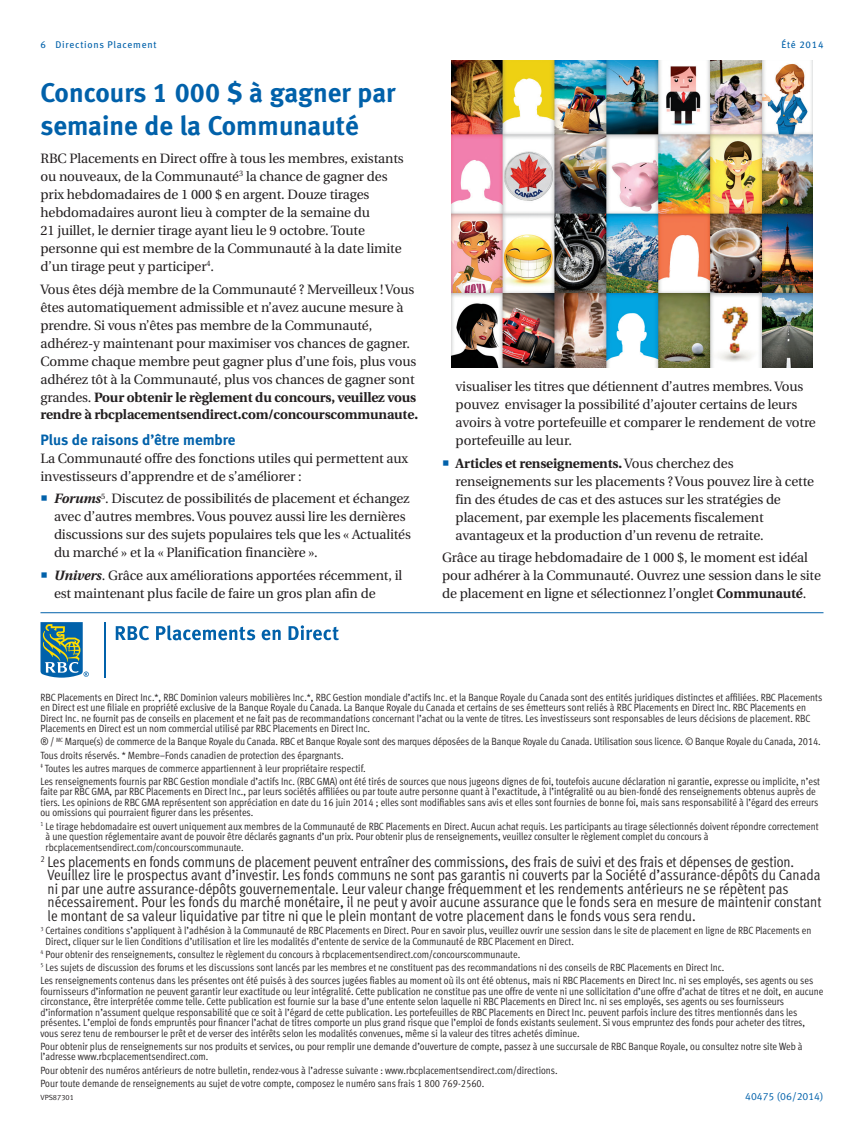
<style>
.page{position:relative;width:864px;height:1134px;background:#fff}
.page>*{position:absolute;margin:0;border:0;box-sizing:border-box;transform-origin:0 0}
.t1{font:27px/33px "Meta Bold LF";color:#0161aa}
.t2{font:15px/13.5px "Meta Cond Normal LF";color:#231f20}
.t3{font:15px "Meta Bold LF";color:#0161aa}
.t4{font:13.5px/18px "Utopia";letter-spacing:-.01em;color:#231f20}
.t5{font:10.5px/10.5px "Meta Cond Normal LF";color:#231f20}
.t6{font:10.5px "Meta Normal LF";color:#0161aa}
.t7{font:9.75px "Meta Book LF";letter-spacing:.075em;color:#0161aa}
.t8{font:7.5px "Meta Normal LF";color:#231f20}
.s1{font-weight:700}
.s2{color:#0161aa}
.s3{font-weight:700;font-style:italic}
</style>
<div class="page">
<hr style="left:40px;top:612px;width:784px;height:1px;background:#0161aa">
<svg style="left:41px;top:622px;width:48px;height:56px"></svg>
<hr style="left:104px;top:622px;width:1px;height:56px;background:#0161aa">
<svg style="left:116px;top:626px;width:33px;height:14px"></svg>
<svg style="left:156px;top:625px;width:99px;height:16px"></svg>
<svg style="left:262px;top:630px;width:19px;height:10px"></svg>
<svg style="left:289px;top:625px;width:50px;height:15px"></svg>
<img style="left:451px;top:60px;width:361px;height:307px">
<p class="t7" style="left:40px;top:39px;width:118px">6 Directions Placement</p>
<p class="t7" style="left:781px;top:39px;width:44px">Été 2014</p>
<h1 class="t1" style="left:40px;top:76px;width:357px">Concours 1 000 $ à gagner par semaine de la Communauté</h1>
<p class="t4" style="left:40px;top:150px;width:365px">RBC Placements en Direct offre à tous les membres, existants ou nouveaux, de la Communauté<sup>3</sup> la chance de gagner des prix hebdomadaires de 1 000 $ en argent. Douze tirages hebdomadaires auront lieu à compter de la semaine du<br>21 juillet, le dernier tirage ayant lieu le 9 octobre. Toute personne qui est membre de la Communauté à la date limite d’un tirage peut y participer<sup>4</sup>.</p>
<p class="t4" style="left:41px;top:280px;width:379px">Vous êtes déjà membre de la Communauté ? Merveilleux ! Vous êtes automatiquement admissible et n’avez aucune mesure à prendre. Si vous n’êtes pas membre de la Communauté, adhérez-y maintenant pour maximiser vos chances de gagner.<br>Comme chaque membre peut gagner plus d’une fois, plus vous adhérez tôt à la Communauté, plus vos chances de gagner sont grandes. <span class="s1">Pour obtenir le règlement du concours, veuillez vous rendre à rbcplacementsendirect.com/concourscommunaute.</span></p>
<h2 class="t3" style="left:40px;top:430px;width:197px">Plus de raisons d’être membre</h2>
<p class="t4" style="left:40px;top:449px;width:369px">La Communauté offre des fonctions utiles qui permettent aux investisseurs d’apprendre et de s’améliorer :</p>
<p class="t4" style="left:54px;top:490px;width:358px;text-indent:-14px"><span class="s2">○</span> <span class="s3">Forums</span><sup>5</sup>. Discutez de possibilités de placement et échangez avec d’autres membres. Vous pouvez aussi lire les dernières discussions sur des sujets populaires tels que les « Actualités du marché » et la « Planification financière ».</p>
<p class="t4" style="left:54px;top:566px;width:350px;text-indent:-14px"><span class="s2">○</span> <span class="s3">Univers</span>. Grâce aux améliorations apportées récemment, il est maintenant plus facile de faire un gros plan afin de</p>
<p class="t4" style="left:456px;top:378px;width:362px">visualiser les titres que détiennent d’autres membres. Vous pouvez envisager la possibilité d’ajouter certains de leurs avoirs à votre portefeuille et comparer le rendement de votre portefeuille au leur.</p>
<p class="t4" style="left:456px;top:454px;width:360px;text-indent:-14px"><span class="s2">○</span> <span class="s1">Articles et renseignements.</span> Vous cherchez des renseignements sur les placements ? Vous pouvez lire à cette fin des études de cas et des astuces sur les stratégies de placement, par exemple les placements fiscalement avantageux et la production d’un revenu de retraite.</p>
<p class="t4" style="left:442px;top:549px;width:380px">Grâce au tirage hebdomadaire de 1 000 $, le moment est idéal pour adhérer à la Communauté. Ouvrez une session dans le site de placement en ligne et sélectionnez l’onglet <span class="s1">Communauté</span>.</p>
<p class="t5" style="left:40px;top:692px;width:783px">RBC Placements en Direct Inc.*, RBC Dominion valeurs mobilières Inc.*, RBC Gestion mondiale d’actifs Inc. et la Banque Royale du Canada sont des entités juridiques distinctes et affiliées. RBC Placements en Direct est une filiale en propriété exclusive de la Banque Royale du Canada. La Banque Royale du Canada et certains de ses émetteurs sont reliés à RBC Placements en Direct Inc. RBC Placements en Direct Inc. ne fournit pas de conseils en placement et ne fait pas de recommandations concernant l’achat ou la vente de titres. Les investisseurs sont responsables de leurs décisions de placement. RBC Placements en Direct est un nom commercial utilisé par RBC Placements en Direct Inc.</p>
<p class="t5" style="left:40px;top:735px;width:782px;line-height:13.2px">® / <sup>MC</sup> Marque(s) de commerce de la Banque Royale du Canada. RBC et Banque Royale sont des marques déposées de la Banque Royale du Canada. Utilisation sous licence. © Banque Royale du Canada, 2014.<br>Tous droits réservés. * Membre–Fonds canadien de protection des épargnants.<br><sup>‡</sup> Toutes les autres marques de commerce appartiennent à leur propriétaire respectif.<br>Les renseignements fournis par RBC Gestion mondiale d’actifs Inc. (RBC GMA) ont été tirés de sources que nous jugeons dignes de foi, toutefois aucune déclaration ni garantie, expresse ou implicite, n’est</p>
<p class="t5" style="left:40px;top:787px;width:779px">faite par RBC GMA, par RBC Placements en Direct Inc., par leurs sociétés affiliées ou par toute autre personne quant à l’exactitude, à l’intégralité ou au bien-fondé des renseignements obtenus auprès de tiers. Les opinions de RBC GMA représentent son appréciation en date du 16 juin 2014 ; elles sont modifiables sans avis et elles sont fournies de bonne foi, mais sans responsabilité à l’égard des erreurs ou omissions qui pourraient figurer dans les présentes.</p>
<p class="t5" style="left:46px;top:821px;width:775px;text-indent:-5px"><sup>1</sup> Le tirage hebdomadaire est ouvert uniquement aux membres de la Communauté de RBC Placements en Direct. Aucun achat requis. Les participants au tirage sélectionnés doivent répondre correctement à une question réglementaire avant de pouvoir être déclarés gagnants d’un prix. Pour obtenir plus de renseignements, veuillez consulter le règlement complet du concours à rbcplacementsendirect.com/concourscommunaute.</p>
<p class="t2" style="left:48px;top:855px;width:775px;text-indent:-7px"><sup>2</sup> Les placements en fonds communs de placement peuvent entraîner des commissions, des frais de suivi et des frais et dépenses de gestion.<br>Veuillez lire le prospectus avant d’investir. Les fonds communs ne sont pas garantis ni couverts par la Société d’assurance-dépôts du Canada ni par une autre assurance-dépôts gouvernementale. Leur valeur change fréquemment et les rendements antérieurs ne se répètent pas nécessairement. Pour les fonds du marché monétaire, il ne peut y avoir aucune assurance que le fonds sera en mesure de maintenir constant le montant de sa valeur liquidative par titre ni que le plein montant de votre placement dans le fonds vous sera rendu.</p>
<p class="t5" style="left:45px;top:925px;width:768px;text-indent:-5px"><sup>3</sup> Certaines conditions s’appliquent à l’adhésion à la Communauté de RBC Placements en Direct. Pour en savoir plus, veuillez ouvrir une session dans le site de placement en ligne de RBC Placements en<br>Direct, cliquer sur le lien Conditions d’utilisation et lire les modalités d’entente de service de la Communauté de RBC Placement en Direct.</p>
<p class="t5" style="left:40px;top:947px;width:774px;line-height:13.2px"><sup>4</sup> Pour obtenir des renseignements, consultez le règlement du concours à rbcplacementsendirect.com/concourscommunaute.<br><sup>5</sup> Les sujets de discussion des forums et les discussions sont lancés par les membres et ne constituent pas des recommandations ni des conseils de RBC Placements en Direct Inc.<br>Les renseignements contenus dans les présentes ont été puisés à des sources jugées fiables au moment où ils ont été obtenus, mais ni RBC Placements en Direct Inc. ni ses employés, ses agents ou ses</p>
<p class="t5" style="left:41px;top:986px;width:784px">fournisseurs d’information ne peuvent garantir leur exactitude ou leur intégralité. Cette publication ne constitue pas une offre de vente ni une sollicitation d’une offre d’achat de titres et ne doit, en aucune circonstance, être interprétée comme telle. Cette publication est fournie sur la base d’une entente selon laquelle ni RBC Placements en Direct Inc. ni ses employés, ses agents ou ses fournisseurs d’information n’assument quelque responsabilité que ce soit à l’égard de cette publication. Les portefeuilles de RBC Placements en Direct Inc. peuvent parfois inclure des titres mentionnés dans les présentes. L’emploi de fonds empruntés pour financer l’achat de titres comporte un plus grand risque que l’emploi de fonds existants seulement. Si vous empruntez des fonds pour acheter des titres, vous serez tenu de rembourser le prêt et de verser des intérêts selon les modalités convenues, même si la valeur des titres achetés diminue.</p>
<p class="t5" style="left:41px;top:1041px;width:764px">Pour obtenir plus de renseignements sur nos produits et services, ou pour remplir une demande d’ouverture de compte, passez à une succursale de RBC Banque Royale, ou consultez notre site Web à l’adresse www.rbcplacementsendirect.com.</p>
<p class="t5" style="left:41px;top:1063px;width:519px;line-height:13.2px">Pour obtenir des numéros antérieurs de notre bulletin, rendez-vous à l’adresse suivante : www.rbcplacementsendirect.com/directions.<br>Pour toute demande de renseignements au sujet de votre compte, composez le numéro sans frais 1 800 769-2560.</p>
<p class="t8" style="left:40px;top:1093px;width:35px">VPS87301</p>
<p class="t6" style="left:745px;top:1090px;width:80px">40475 (06/2014)</p>
</div>
